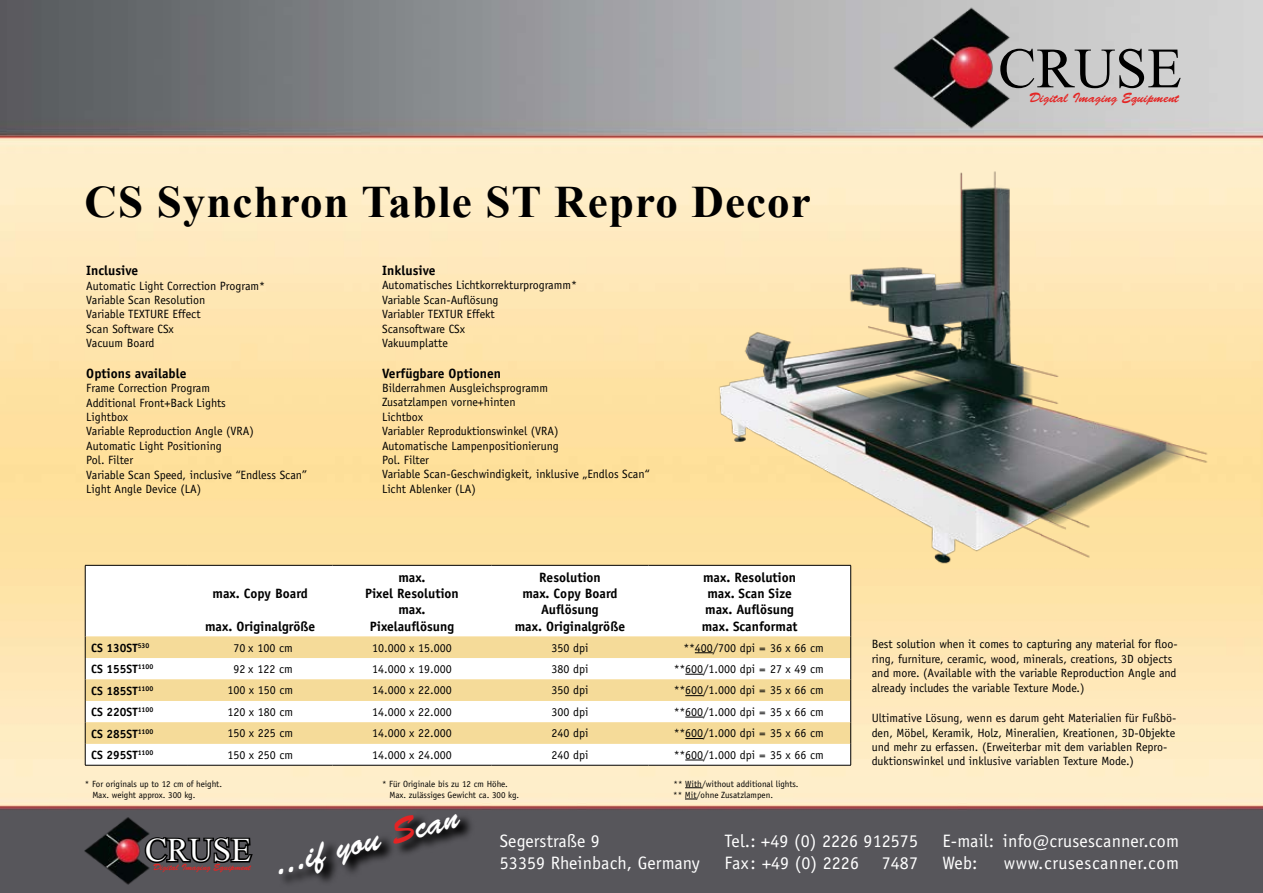
<style>
.page{position:relative;width:1263px;height:893px;background:#fff}
.page>*{position:absolute;margin:0;border:0;box-sizing:border-box;transform-origin:0 0}
.t1{font:57px "Times New Roman";color:#000}
.t2{font:700 45px "Times New Roman";letter-spacing:.025em;color:#000}
.t3{font:34.5px "Brush Script Std";color:#fff}
.t4{font:33px "Times New Roman";color:#fff}
.t5{font:18px/21.6px "Officina Sans";letter-spacing:.005em;color:#fff}
.t6{font:18px "Officina Sans";letter-spacing:.03em;color:#fff}
.t7{font:700 13.5px/16.2px "Officina Sans";color:#000;text-align:center}
.t8{font:13.5px "Brush Script Std";color:#e42524}
.t9{font:12px/14.4px "Officina Sans";color:#000}
.t10{font:700 12px "Officina Sans";color:#000}
.t11{font:9px/10.8px "Officina Sans";color:#000}
.t12{font:9px "Brush Script Std";letter-spacing:-.01em;color:#e42524}
.s1{color:#e42324}
</style>
<div class="page">
<img style="left:0;top:0;width:1263px;height:893px">
<svg style="left:86px;top:566px;width:764px;height:71px"></svg>
<hr style="left:85px;top:565px;width:103px;height:1px;background:#000">
<hr style="left:85px;top:565px;width:1px;height:72px;background:#000">
<hr style="left:188px;top:565px;width:145px;height:1px;background:#000">
<hr style="left:333px;top:565px;width:158px;height:1px;background:#000">
<hr style="left:491px;top:565px;width:158px;height:1px;background:#000">
<hr style="left:649px;top:565px;width:202px;height:1px;background:#000">
<hr style="left:850px;top:565px;width:1px;height:72px;background:#000">
<hr style="left:85px;top:765px;width:103px;height:1px;background:#000">
<hr style="left:188px;top:765px;width:145px;height:1px;background:#000">
<hr style="left:333px;top:765px;width:158px;height:1px;background:#000">
<hr style="left:491px;top:765px;width:158px;height:1px;background:#000">
<hr style="left:649px;top:765px;width:202px;height:1px;background:#000">
<svg style="left:85px;top:637px;width:766px;height:128px"></svg>
<svg style="left:685px;top:787px;width:17px;height:1px"></svg>
<svg style="left:685px;top:799px;width:12px;height:1px"></svg>
<img style="left:708px;top:170px;width:519px;height:403px">
<svg style="left:154px;top:835px;width:101px;height:30px;background:#2b2b2d"></svg>
<img style="left:890px;top:0;width:128px;height:135px">
<img style="left:82px;top:812px;width:72px;height:76px">
<svg style="left:277px;top:810px;width:266px;height:83px;background:#504f53"></svg>
<h2 class="t2" style="left:85px;top:171px;width:728px">CS Synchron Table ST Repro Decor</h2>
<p class="t7" style="left:86px;top:262px;width:54px">Inclusive</p>
<p class="t9" style="left:86px;top:278px;width:180px">Automatic Light Correction Program*<br>Variable Scan Resolution<br>Variable TEXTURE Effect<br>Scan Software CSx<br>Vacuum Board</p>
<p class="t7" style="left:86px;top:365px;width:102px">Options available</p>
<p class="t9" style="left:86px;top:381px;width:222px">Frame Correction Program<br>Additional Front+Back Lights<br>Lightbox<br>Variable Reproduction Angle (VRA)<br>Automatic Light Positioning<br>Pol. Filter<br>Variable Scan Speed, inclusive “Endless Scan”<br>Light Angle Device (LA)</p>
<p class="t7" style="left:382px;top:262px;width:55px">Inklusive</p>
<p class="t9" style="left:382px;top:278px;width:196px">Automatisches Lichtkorrekturprogramm*<br>Variable Scan-Auflösung<br>Variabler TEXTUR Effekt<br>Scansoftware CSx<br>Vakuumplatte</p>
<p class="t7" style="left:382px;top:365px;width:121px">Verfügbare Optionen</p>
<p class="t9" style="left:382px;top:381px;width:269px">Bilderrahmen Ausgleichsprogramm<br>Zusatzlampen vorne+hinten<br>Lichtbox<br>Variabler Reproduktionswinkel (VRA)<br>Automatische Lampenpositionierung<br>Pol. Filter<br>Variable Scan-Geschwindigkeit, inklusive „Endlos Scan“<br>Licht Ablenker (LA)</p>
<p class="t7" style="left:213px;top:585px;width:97px">max. Copy Board</p>
<p class="t7" style="left:205px;top:618px;width:112px">max. Originalgröße</p>
<p class="t7" style="left:365px;top:569px;width:95px">max.<br>Pixel Resolution max.<br>Pixelauflösung</p>
<p class="t7" style="left:515px;top:569px;width:112px">Resolution<br>max. Copy Board<br>Auflösung<br>max. Originalgröße</p>
<p class="t7" style="left:702px;top:569px;width:97px">max. Resolution max. Scan Size max. Auflösung max. Scanformat</p>
<h1 class="t1" style="left:998px;top:30px;width:185px">CRUSE</h1>
<p class="t8" style="left:1029px;top:90px;width:151px">Digital Imaging Equipment</p>
<p class="t9" style="left:872px;top:637px;width:307px">Best solution when it comes to capturing any material for floo&shy;ring, furniture, ceramic, wood, minerals, creations, 3D objects and more. (Available with the variable Reproduction Angle and already includes the variable Texture Mode.)</p>
<p class="t9" style="left:872px;top:711px;width:306px">Ultimative Lösung, wenn es darum geht Materialien für Fußbö&shy;den, Möbel, Keramik, Holz, Mineralien, Kreationen, 3D-Objekte und mehr zu erfassen. (Erweiterbar mit dem variablen Repro&shy;duktionswinkel und inklusive variablen Texture Mode.)</p>
<p class="t10" style="left:91px;top:640px;width:60px">CS 130ST<sup>530</sup></p>
<p class="t9" style="left:233px;top:640px;width:61px">70 x 100 cm</p>
<p class="t9" style="left:372px;top:640px;width:81px">10.000 x 15.000</p>
<p class="t9" style="left:551px;top:640px;width:38px">350 dpi</p>
<p class="t9" style="left:683px;top:640px;width:142px">**400/700 dpi = 36 x 66 cm</p>
<p class="t10" style="left:91px;top:662px;width:64px">CS 155ST<sup>1100</sup></p>
<p class="t9" style="left:233px;top:662px;width:61px">92 x 122 cm</p>
<p class="t9" style="left:372px;top:662px;width:81px">14.000 x 19.000</p>
<p class="t9" style="left:551px;top:662px;width:38px">380 dpi</p>
<p class="t9" style="left:674px;top:662px;width:151px">**600/1.000 dpi = 27 x 49 cm</p>
<p class="t10" style="left:91px;top:683px;width:64px">CS 185ST<sup>1100</sup></p>
<p class="t9" style="left:227px;top:683px;width:67px">100 x 150 cm</p>
<p class="t9" style="left:372px;top:683px;width:81px">14.000 x 22.000</p>
<p class="t9" style="left:551px;top:683px;width:38px">350 dpi</p>
<p class="t9" style="left:674px;top:683px;width:151px">**600/1.000 dpi = 35 x 66 cm</p>
<p class="t10" style="left:91px;top:705px;width:64px">CS 220ST<sup>1100</sup></p>
<p class="t9" style="left:227px;top:705px;width:67px">120 x 180 cm</p>
<p class="t9" style="left:372px;top:705px;width:81px">14.000 x 22.000</p>
<p class="t9" style="left:551px;top:705px;width:38px">300 dpi</p>
<p class="t9" style="left:674px;top:705px;width:151px">**600/1.000 dpi = 35 x 66 cm</p>
<p class="t10" style="left:91px;top:726px;width:64px">CS 285ST<sup>1100</sup></p>
<p class="t9" style="left:227px;top:726px;width:67px">150 x 225 cm</p>
<p class="t9" style="left:372px;top:726px;width:81px">14.000 x 22.000</p>
<p class="t9" style="left:551px;top:726px;width:38px">240 dpi</p>
<p class="t9" style="left:674px;top:726px;width:151px">**600/1.000 dpi = 35 x 66 cm</p>
<p class="t10" style="left:91px;top:748px;width:64px">CS 295ST<sup>1100</sup></p>
<p class="t9" style="left:227px;top:747px;width:67px">150 x 250 cm</p>
<p class="t9" style="left:372px;top:747px;width:81px">14.000 x 24.000</p>
<p class="t9" style="left:551px;top:747px;width:38px">240 dpi</p>
<p class="t9" style="left:674px;top:747px;width:151px">**600/1.000 dpi = 35 x 66 cm</p>
<p class="t11" style="left:673px;top:778px;width:127px;line-height:11.2px">** With/without additional lights. ** Mit/ohne Zusatzlampen.</p>
<h3 class="t5" style="left:500px;top:830px;width:202px">Segerstraße 9<br>53359 Rheinbach, Germany</h3>
<h3 class="t5" style="left:724px;top:831px;width:195px">Tel.: +49 (0) 2226 912575<br>Fax: +49 (0) 2226</h3>
<p class="t11" style="left:92px;top:778px;width:131px;text-indent:-7px">* For originals up to 12 cm of height.<br>Max. weight approx. 300 kg.</p>
<p class="t11" style="left:389px;top:778px;width:131px;text-indent:-7px">* Für Originale bis zu 12 cm Höhe.<br>Max. zulässiges Gewicht ca. 300 kg.</p>
<h3 class="t3" style="left:270px;top:846px;width:191px;rotate:-15deg">...if you <span class="s1">S</span>can</h3>
<h3 class="t5" style="left:942px;top:830px;width:238px">E-mail: info@crusescanner.com</h3>
<h3 class="t4" style="left:145px;top:828px;width:108px">CRUSE</h3>
<p class="t12" style="left:153px;top:862px;width:99px">Digital Imaging Equipment</p>
<h3 class="t5" style="left:942px;top:852px;width:37px">Web:</h3>
<h3 class="t6" style="left:1004px;top:852px;width:177px">www.crusescanner.com</h3>
<h3 class="t5" style="left:882px;top:852px;width:38px">7487</h3>
</div>
